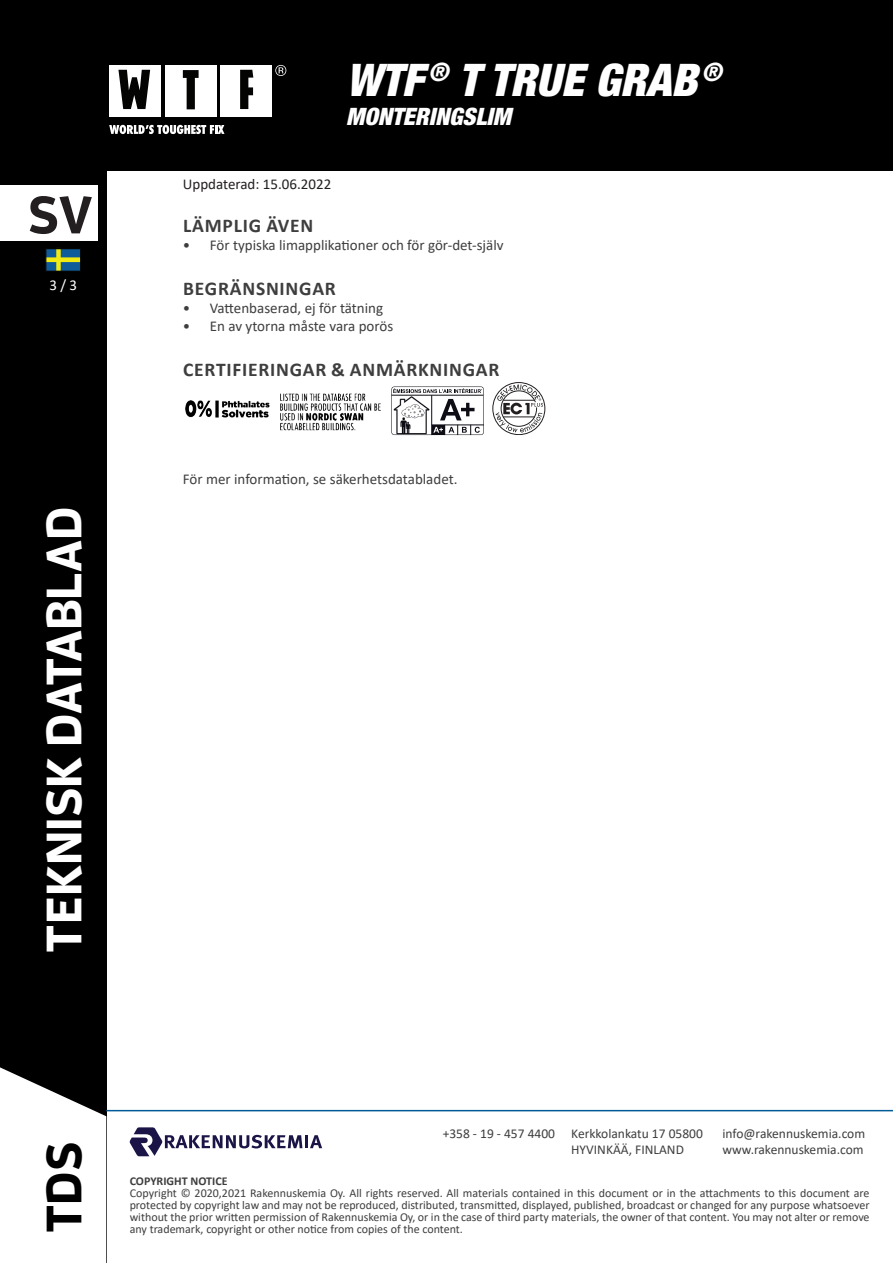
<style>
.page{position:relative;width:893px;height:1263px;background:#fff}
.page>*{position:absolute;margin:0;border:0;box-sizing:border-box;transform-origin:0 0}
.t1{font:700 52.5px "Enzo OT";color:#231f20}
.t2{font:700 49.5px "Enzo OT";color:#fff}
.t3{font:700 49.5px "Enzo OT";color:#000001}
.t4{font:italic 900 condensed 45px "Helvetica Neue LT Std";color:#fff}
.t5{font:italic 900 condensed 24px "Helvetica Neue LT Std";color:#fff}
.t6{font:700 19.5px "Calibri";letter-spacing:.04em;color:#3e3e3f}
.t7{font:15px "Calibri";color:#3e3e3f}
.t8{font:15px "Calibri";color:#231f20}
.t9{font:15px "Calibri";color:#fff}
.t10{font:13.5px/16.2px "Calibri";color:#3e3e3f}
.t11{font:12px/12px "Calibri";color:#3e3e3f;text-align:justify}
.t12{font:700 12px "Calibri";color:#3e3e3f}
</style>
<div class="page">
<div style="left:0;top:0;width:893px;height:170px;background:#000001"></div>
<div style="left:0;top:170px;width:106px;height:1093px;background:#000001"></div>
<svg style="left:0;top:1067px;width:106px;height:196px;background:#dedede"></svg>
<div style="left:0;top:186px;width:98px;height:55px;background:#fff"></div>
<div style="left:165px;top:65px;width:51px;height:51px;background:#fff"></div>
<svg style="left:183px;top:70px;width:16px;height:39px"></svg>
<div style="left:109px;top:65px;width:52px;height:51px;background:#fff"></div>
<svg style="left:118px;top:70px;width:32px;height:39px"></svg>
<div style="left:220px;top:65px;width:52px;height:51px;background:#fff"></div>
<svg style="left:240px;top:70px;width:13px;height:39px"></svg>
<svg style="left:275px;top:65px;width:11px;height:11px"></svg>
<svg style="left:109px;top:125px;width:115px;height:9px"></svg>
<hr style="left:106px;top:1110px;width:787px;height:1px;background:#005c98">
<svg style="left:129px;top:1127px;width:193px;height:29px"></svg>
<svg style="left:45px;top:248px;width:36px;height:24px"></svg>
<img style="left:280px;top:393px;width:152px;height:43px">
<img style="left:185px;top:398px;width:111px;height:38px">
<svg style="left:391px;top:386px;width:93px;height:49px"></svg>
<svg style="left:493px;top:382px;width:52px;height:53px"></svg>
<h1 class="t1" style="left:28px;top:182px;width:66px">SV</h1>
<p class="t9" style="left:49px;top:275px;width:29px">3 / 3</p>
<h2 class="t2" style="left:33px;top:952px;width:448px;rotate:-90deg">TEKNISK DATABLAD</h2>
<h3 class="t4" style="left:346px;top:52px;width:377px">WTF <sup>®</sup> T TRUE GRAB <sup>®</sup></h3>
<h3 class="t5" style="left:346px;top:101px;width:166px">MONTERINGSLIM</h3>
<p class="t8" style="left:183px;top:173px;width:150px">Uppdaterad: 15.06.2022</p>
<h3 class="t6" style="left:183px;top:211px;width:132px">LÄMPLIG ÄVEN</h3>
<p class="t7" style="left:183px;top:234px;width:322px">• För typiska limapplikationer och för gör-det-själv</p>
<h3 class="t6" style="left:183px;top:274px;width:154px">BEGRÄNSNINGAR</h3>
<p class="t7" style="left:183px;top:297px;width:202px">• Vattenbaserad, ej för tätning</p>
<p class="t7" style="left:183px;top:315px;width:212px">• En av ytorna måste vara porös</p>
<h3 class="t6" style="left:183px;top:355px;width:318px">CERTIFIERINGAR &amp; ANMÄRKNINGAR</h3>
<p class="t7" style="left:183px;top:468px;width:276px">För mer information, se säkerhetsdatabladet.</p>
<h2 class="t3" style="left:33px;top:1233px;width:93px;rotate:-90deg">TDS</h2>
<p class="t10" style="left:443px;top:1125px;width:114px">+358 - 19 - 457 4400</p>
<p class="t10" style="left:571px;top:1125px;width:133px">Kerkkolankatu 17 05800<br>HYVINKÄÄ, FINLAND</p>
<p class="t10" style="left:722px;top:1125px;width:144px">info@rakennuskemia.com www.rakennuskemia.com</p>
<p class="t12" style="left:130px;top:1173px;width:99px">COPYRIGHT NOTICE</p>
<p class="t11" style="left:130px;top:1187px;width:741px">Copyright © 2020,2021 Rakennuskemia Oy. All rights reserved. All materials contained in this document or in the attachments to this document are protected by copyright law and may not be reproduced, distributed, transmitted, displayed, published, broadcast or changed for any purpose whatsoever without the prior written permission of Rakennuskemia Oy, or in the case of third party materials, the owner of that content. You may not alter or remove any trademark, copyright or other notice from copies of the content.</p>
</div>
